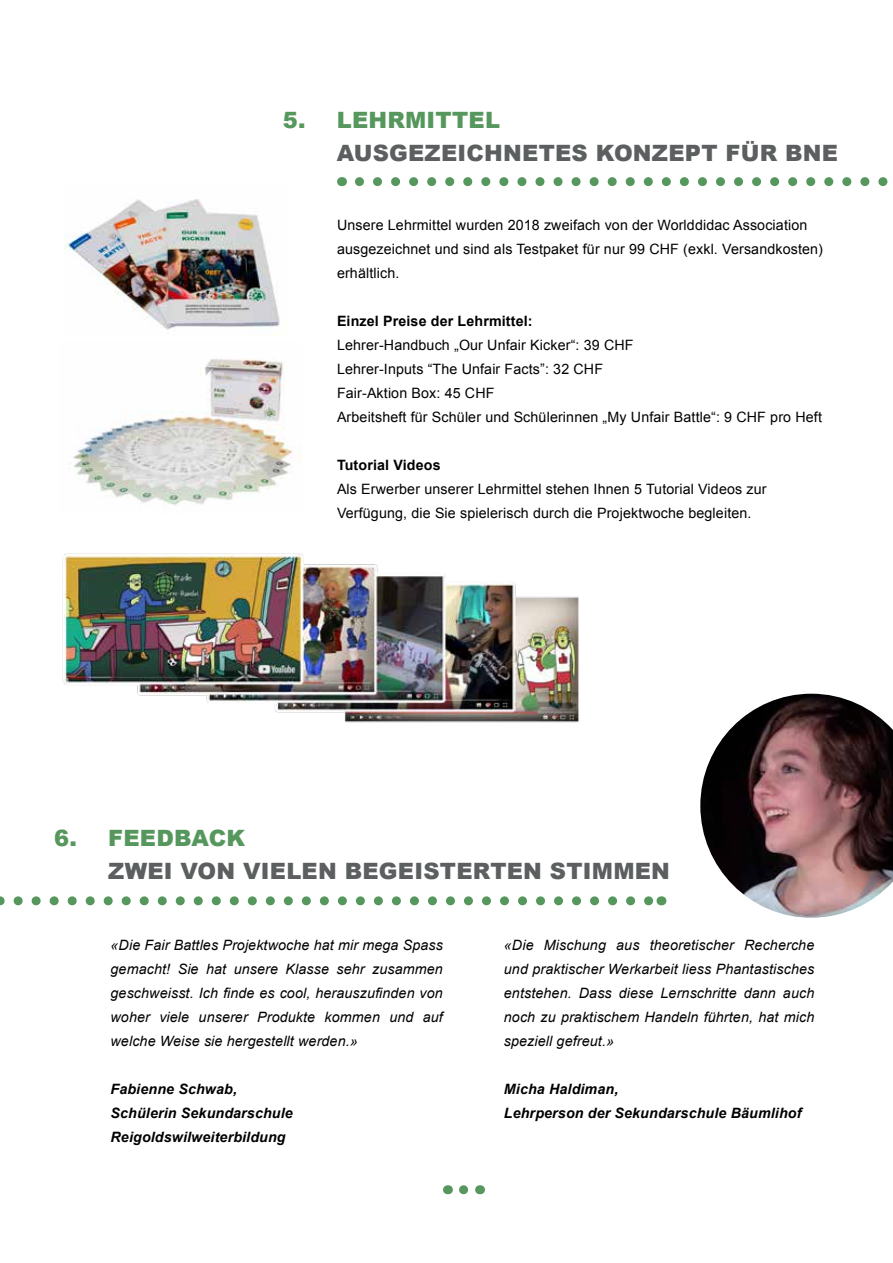
<style>
.page{position:relative;width:893px;height:1263px;background:#fff}
.page>*{position:absolute;margin:0;border:0;box-sizing:border-box;transform-origin:0 0}
.t1{font:900 22.5px "Arial";letter-spacing:.01em;color:#5c5f60}
.t2{font:900 22.5px "Arial";letter-spacing:.01em;color:#56975d}
.t3{font:14.25px/24px "Arial";letter-spacing:.01em;color:#000}
.t4{font:italic 14.25px/24px "Arial";letter-spacing:.01em;color:#000;text-align:justify}
.t5{font:italic 700 14.25px/24px "Arial";letter-spacing:.01em;color:#000}
.t6{font:700 14.25px "Arial";letter-spacing:.01em;color:#000}
</style>
<div class="page">
<img style="left:700px;top:694px;width:193px;height:224px">
<svg style="left:463px;top:1185px;width:5px;height:9px"></svg>
<svg style="left:359px;top:177px;width:529px;height:9px"></svg>
<svg style="left:0;top:896px;width:652px;height:9px"></svg>
<img style="left:73px;top:358px;width:228px;height:147px">
<img style="left:65px;top:199px;width:215px;height:131px">
<img style="left:62px;top:553px;width:517px;height:170px">
<h1 class="t2" style="left:283px;top:103px;width:219px">5. LEHRMITTEL</h1>
<h1 class="t1" style="left:337px;top:136px;width:503px">AUSGEZEICHNETES KONZEPT FÜR BNE</h1>
<p class="t3" style="left:337px;top:213px;width:488px">Unsere Lehrmittel wurden 2018 zweifach von der Worlddidac Association ausgezeichnet und sind als Testpaket für nur 99 CHF (exkl. Versandkosten) erhältlich.</p>
<p class="t6" style="left:337px;top:311px;width:197px">Einzel Preise der Lehrmittel:</p>
<p class="t3" style="left:337px;top:333px;width:486px">Lehrer-Handbuch „Our Unfair Kicker“: 39 CHF<br>Lehrer-Inputs “The Unfair Facts”: 32 CHF<br>Fair-Aktion Box: 45 CHF<br>Arbeitsheft für Schüler und Schülerinnen „My Unfair Battle“: 9 CHF pro Heft</p>
<p class="t6" style="left:337px;top:455px;width:105px">Tutorial Videos</p>
<p class="t3" style="left:337px;top:477px;width:431px">Als Erwerber unserer Lehrmittel stehen Ihnen 5 Tutorial Videos zur<br>Verfügung, die Sie spielerisch durch die Projektwoche begleiten.</p>
<h1 class="t2" style="left:54px;top:821px;width:193px">6. FEEDBACK</h1>
<h1 class="t1" style="left:108px;top:854px;width:563px">ZWEI VON VIELEN BEGEISTERTEN STIMMEN</h1>
<p class="t4" style="left:111px;top:933px;width:334px">«Die Fair Battles Projektwoche hat mir mega Spass gemacht! Sie hat unsere Klasse sehr zusammen geschweisst. Ich finde es cool, herauszufinden von woher viele unserer Produkte kommen und auf welche Weise sie hergestellt werden.»</p>
<p class="t5" style="left:111px;top:1077px;width:184px">Fabienne Schwab,<br>Schülerin Sekundarschule<br>Reigoldswilweiterbildung</p>
<p class="t4" style="left:504px;top:933px;width:312px">«Die Mischung aus theoretischer Recherche und praktischer Werkarbeit liess Phantastisches entstehen. Dass diese Lernschritte dann auch noch zu praktischem Handeln führten, hat mich speziell gefreut.»</p>
<p class="t5" style="left:504px;top:1077px;width:299px">Micha Haldiman,<br>Lehrperson der Sekundarschule Bäumlihof</p>
</div>
